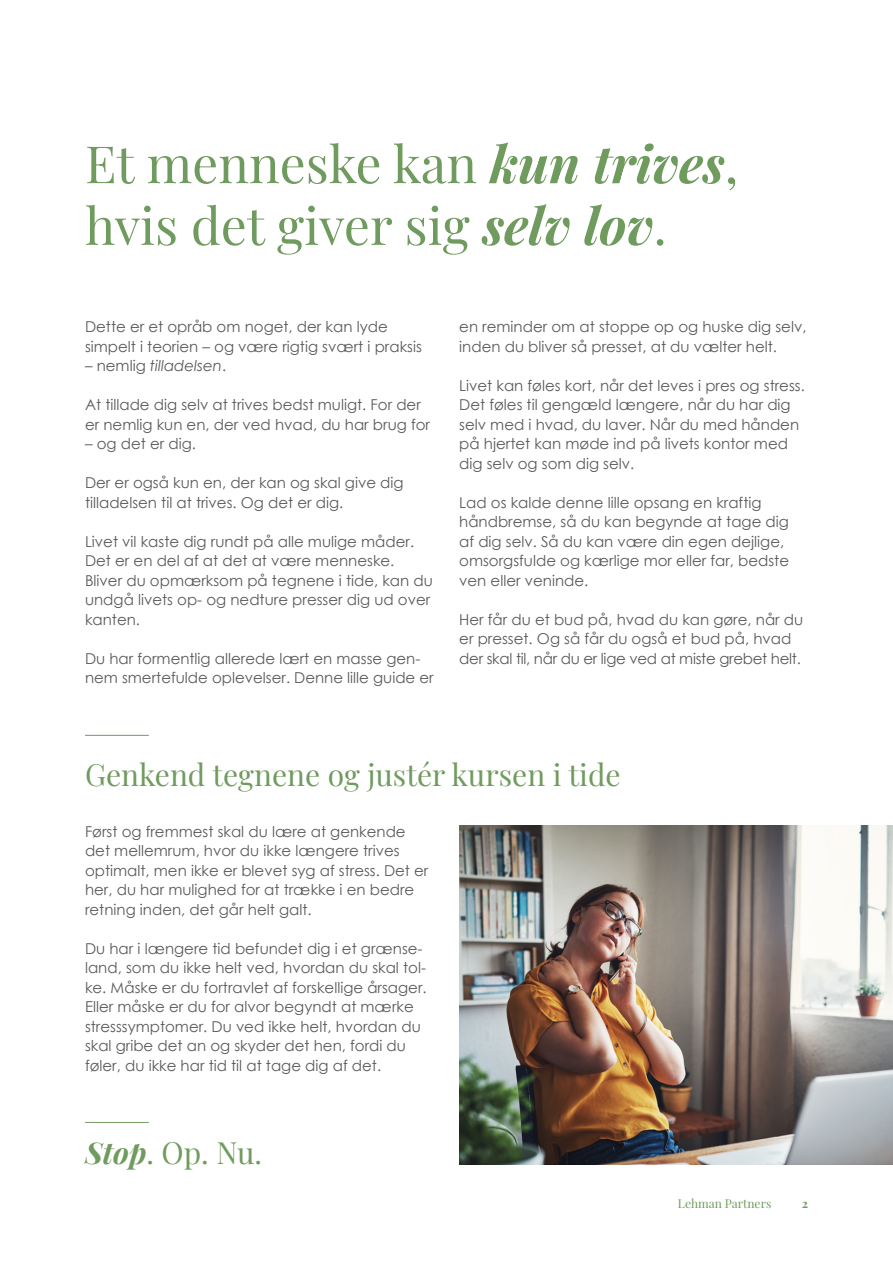
<style>
.page{position:relative;width:893px;height:1263px;background:#fff}
.page>*{position:absolute;margin:0;border:0;box-sizing:border-box;transform-origin:0 0}
.t1{font:51.45px/61.8px "Playfair Display";color:#709b5e}
.t2{font:30px "Playfair Display";color:#709b5e}
.t3{font:15px/19.5px "Century Gothic";color:#5a5a5a}
.t4{font:italic 15px "Century Gothic";color:#5a5a5a}
.t5{font:12px "Playfair Display";color:#709b5e}
.t6{font:700 12px "Playfair Display";color:#709b5e}
.s1{font-weight:700;font-style:italic}
.s2{font-style:normal}
</style>
<div class="page">
<img style="left:459px;top:825px;width:434px;height:339px">
<hr style="left:85px;top:735px;width:64px;height:1px;background:#709b5e">
<hr style="left:85px;top:1122px;width:64px;height:1px;background:#709b5e">
<h1 class="t1" style="left:85px;top:129px;width:655px">Et menneske kan <span class="s1">kun trives</span>, hvis det giver sig <span class="s1">selv lov</span>.</h1>
<p class="t3" style="left:85px;top:317px;width:338px">Dette er et opråb om noget, der kan lyde simpelt i teorien – og være rigtig svært i praksis</p>
<p class="t4" style="left:85px;top:355px;width:143px"><span class="s2">– nemlig</span> tilladelsen<span class="s2">.</span></p>
<p class="t3" style="left:85px;top:395px;width:347px">At tillade dig selv at trives bedst muligt. For der er nemlig kun en, der ved hvad, du har brug for</p>
<p class="t3" style="left:85px;top:434px;width:112px">– og det er dig.</p>
<p class="t3" style="left:85px;top:473px;width:320px">Der er også kun en, der kan og skal give dig tilladelsen til at trives. Og det er dig.</p>
<p class="t3" style="left:85px;top:531px;width:349px">Livet vil kaste dig rundt på alle mulige måder.<br>Det er en del af at det at være menneske.<br>Bliver du opmærksom på tegnene i tide, kan du undgå livets op- og nedture presser dig ud over kanten.</p>
<p class="t3" style="left:85px;top:648px;width:350px">Du har formentlig allerede lært en masse gen&shy;nem smertefulde oplevelser. Denne lille guide er</p>
<p class="t3" style="left:459px;top:317px;width:349px">en reminder om at stoppe op og huske dig selv, inden du bliver så presset, at du vælter helt.</p>
<p class="t3" style="left:459px;top:375px;width:347px">Livet kan føles kort, når det leves i pres og stress.<br>Det føles til gengæld længere, når du har dig selv med i hvad, du laver. Når du med hånden på hjertet kan møde ind på livets kontor med dig selv og som dig selv.</p>
<p class="t3" style="left:459px;top:492px;width:331px">Lad os kalde denne lille opsang en kraftig håndbremse, så du kan begynde at tage dig af dig selv. Så du kan være din egen dejlige, omsorgsfulde og kærlige mor eller far, bedste ven eller veninde.</p>
<p class="t3" style="left:459px;top:609px;width:346px">Her får du et bud på, hvad du kan gøre, når du er presset. Og så får du også et bud på, hvad der skal til, når du er lige ved at miste grebet helt.</p>
<h2 class="t2" style="left:85px;top:751px;width:537px">Genkend tegnene og justér kursen i tide</h2>
<p class="t3" style="left:85px;top:821px;width:345px">Først og fremmest skal du lære at genkende det mellemrum, hvor du ikke længere trives optimalt, men ikke er blevet syg af stress. Det er her, du har mulighed for at trække i en bedre retning inden, det går helt galt.</p>
<p class="t3" style="left:85px;top:938px;width:343px">Du har i længere tid befundet dig i et grænse&shy;land, som du ikke helt ved, hvordan du skal tol&shy;ke. Måske er du fortravlet af forskellige årsager.<br>Eller måske er du for alvor begyndt at mærke stresssymptomer. Du ved ikke helt, hvordan du skal gribe det an og skyder det hen, fordi du føler, du ikke har tid til at tage dig af det.</p>
<h2 class="t2" style="left:85px;top:1130px;width:178px"><span class="s1">Stop</span>. Op. Nu.</h2>
<p class="t5" style="left:678px;top:1194px;width:95px">Lehman Partners</p>
<p class="t6" style="left:802px;top:1194px;width:8px">2</p>
</div>
